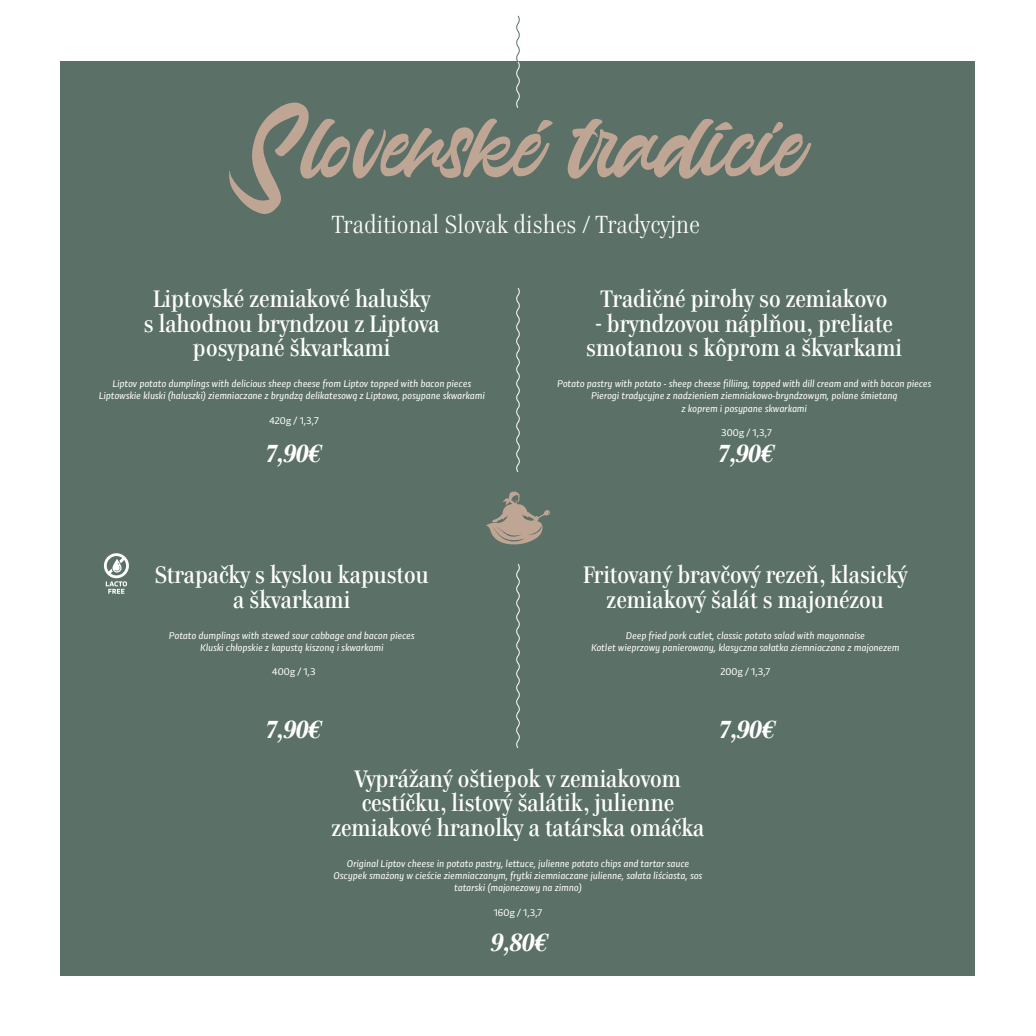
<style>
.page{position:relative;width:1036px;height:1036px;background:#fff}
.page>*{position:absolute;margin:0;border:0;box-sizing:border-box;transform-origin:0 0}
.t1{font:84px "Anasite Malela 3";color:#bfa594}
.t2{font:24.5px "Genre";color:#fff}
.t3{font:italic 700 24.5px "Genre";color:#fff}
.t4{font:500 23.62px/24.5px "Genre";color:#fff;text-align:center}
.t5{font:italic 10.15px/12.2px "Preto Sans OT Std";color:#fff;text-align:center}
.t6{font:10.15px "Preto Sans OT Std";color:#fff}
</style>
<div class="page">
<div style="left:61px;top:62px;width:914px;height:914px;background:#5b7067"></div>
<svg style="left:515px;top:15px;width:6px;height:93px"></svg>
<svg style="left:516px;top:288px;width:4px;height:184px"></svg>
<svg style="left:516px;top:564px;width:4px;height:184px"></svg>
<svg style="left:486px;top:491px;width:64px;height:54px"></svg>
<svg style="left:104px;top:553px;width:25px;height:41px"></svg>
<h1 class="t1" style="left:229px;top:99px;width:579px">Slovenské tradície</h1>
<h2 class="t2" style="left:332px;top:211px;width:369px">Traditional Slovak dishes / Tradycyjne</h2>
<h3 class="t4" style="left:144px;top:289px;width:298px">Liptovské zemiakové halušky<br>s lahodnou bryndzou z Liptova posypané škvarkami</h3>
<p class="t5" style="left:99px;top:378px;width:388px">Liptov potato dumplings with delicious sheep cheese from Liptov topped with bacon pieces<br>Liptowskie kluski (haluszki) ziemniaczane z bryndzą delikatesową z Liptowa, posypane skwarkami</p>
<p class="t6" style="left:269px;top:414px;width:51px">420g / 1,3,7</p>
<h2 class="t3" style="left:265px;top:440px;width:58px">7,90€</h2>
<h3 class="t4" style="left:155px;top:565px;width:275px">Strapačky s kyslou kapustou a škvarkami</h3>
<p class="t5" style="left:169px;top:629px;width:247px">Potato dumplings with stewed sour cabbage and bacon pieces<br>Kluski chłopskie z kapustą kiszoną i skwarkami</p>
<p class="t6" style="left:272px;top:666px;width:45px">400g / 1,3</p>
<h3 class="t4" style="left:601px;top:289px;width:288px">Tradičné pirohy so zemiakovo</h3>
<h3 class="t4" style="left:586px;top:313px;width:317px">- bryndzovou náplňou, preliate smotanou s kôprom a škvarkami</h3>
<p class="t5" style="left:557px;top:378px;width:376px">Potato pastry with potato - sheep cheese filliing, topped with dill cream and with bacon pieces<br>Pierogi tradycyjne z nadzieniem ziemniakowo-bryndzowym, polane śmietaną<br>z koprem i posypane skwarkami</p>
<p class="t6" style="left:721px;top:426px;width:52px">300g / 1,3,7</p>
<h2 class="t3" style="left:717px;top:440px;width:58px">7,90€</h2>
<h3 class="t4" style="left:583px;top:565px;width:326px">Fritovaný bravčový rezeň, klasický zemiakový šalát s majonézou</h3>
<p class="t5" style="left:591px;top:629px;width:310px">Deep fried pork cutlet, classic potato salad with mayonnaise<br>Kotlet wieprzowy panierowany, klasyczna sałatka ziemniaczana z majonezem</p>
<p class="t6" style="left:720px;top:666px;width:51px">200g / 1,3,7</p>
<h2 class="t3" style="left:265px;top:716px;width:58px">7,90€</h2>
<h2 class="t3" style="left:718px;top:716px;width:58px">7,90€</h2>
<h3 class="t4" style="left:331px;top:768px;width:374px">Vyprážaný oštiepok v zemiakovom cestíčku, listový šalátik, julienne zemiakové hranolky a tatárska omáčka</h3>
<p class="t5" style="left:334px;top:857px;width:370px">Original Liptov cheese in potato pastry, lettuce, julienne potato chips and tartar sauce<br>Oscypek smażony w cieście ziemniaczanym, frytki ziemniaczane julienne, sałata liściasta, sos tatarski (majonezowy na zimno)</p>
<p class="t6" style="left:494px;top:906px;width:50px">160g / 1,3,7</p>
<h2 class="t3" style="left:491px;top:929px;width:58px">9,80€</h2>
</div>
